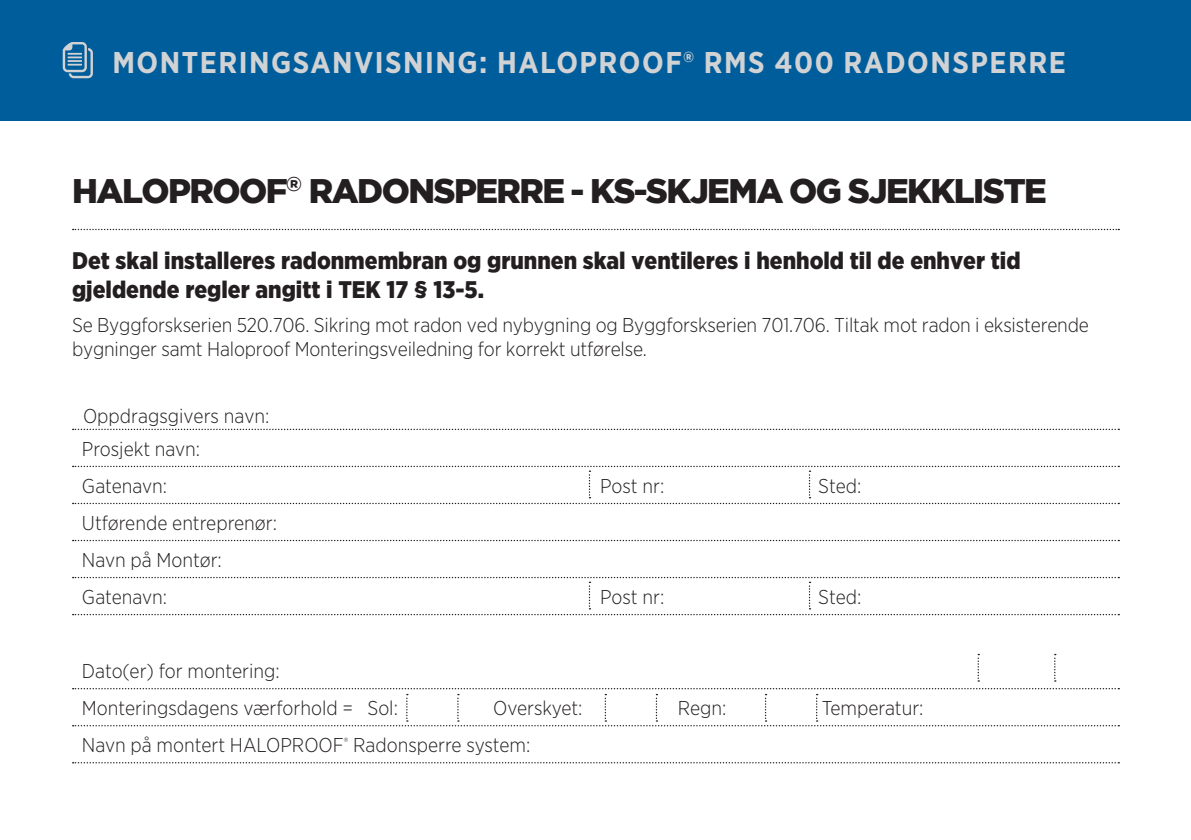
<style>
.page{position:relative;width:1191px;height:840px;background:#fff}
.page>*{position:absolute;margin:0;border:0;box-sizing:border-box;transform-origin:0 0}
.t1{font:900 34px "Gotham";letter-spacing:-.045em;color:#231f20}
.t2{font:700 30px "Gotham Narrow";letter-spacing:.05em;color:#d1d2d4}
.t3{font:900 24px/29.2px "Gotham Narrow";color:#231f20}
.t4{font:300 20px/37px "Gotham Narrow";letter-spacing:-.01em;color:#231f20}
</style>
<div class="page">
<div style="left:0;top:0;width:1191px;height:120px;background:#005d9c"></div>
<svg style="left:63px;top:42px;width:30px;height:36px"></svg>
<svg style="left:73px;top:229px;width:1046px;height:1px"></svg>
<svg style="left:73px;top:428px;width:1046px;height:2px"></svg>
<svg style="left:73px;top:539px;width:1046px;height:2px"></svg>
<svg style="left:73px;top:762px;width:1046px;height:1px"></svg>
<svg style="left:73px;top:465px;width:1046px;height:39px"></svg>
<svg style="left:977px;top:653px;width:2px;height:28px"></svg>
<svg style="left:73px;top:688px;width:1046px;height:38px"></svg>
<svg style="left:1054px;top:654px;width:1px;height:27px"></svg>
<svg style="left:73px;top:576px;width:1046px;height:39px"></svg>
<h2 class="t2" style="left:112px;top:43px;width:955px">MONTERINGSANVISNING: HALOPROOF® RMS 400 RADONSPERRE</h2>
<h1 class="t1" style="left:72px;top:171px;width:976px">HALOPROOF<sup>®</sup> RADONSPERRE - KS-SKJEMA OG SJEKKLISTE</h1>
<p class="t3" style="left:72px;top:245px;width:950px">Det skal installeres radonmembran og grunnen skal ventileres i henhold til de enhver tid gjeldende regler angitt i TEK 17 § 13-5.</p>
<p class="t4" style="left:72px;top:312px;width:1018px;line-height:24px">Se Byggforskserien 520.706. Sikring mot radon ved nybygning og Byggforskserien 701.706. Tiltak mot radon i eksisterende bygninger samt Haloproof Monteringsveiledning for korrekt utførelse.</p>
<p class="t4" style="left:83px;top:397px;width:188px">Oppdragsgivers navn:</p>
<p class="t4" style="left:82px;top:430px;width:120px">Prosjekt navn:<br>Gatenavn:</p>
<p class="t4" style="left:82px;top:504px;width:197px">Utførende entreprenør:<br>Navn på Montør:<br>Gatenavn:</p>
<p class="t4" style="left:600px;top:467px;width:66px">Post nr:</p>
<p class="t4" style="left:818px;top:467px;width:45px">Sted:</p>
<p class="t4" style="left:600px;top:578px;width:66px">Post nr:</p>
<p class="t4" style="left:818px;top:578px;width:45px">Sted:</p>
<p class="t4" style="left:82px;top:652px;width:317px">Dato(er) for montering:<br>Monteringsdagens værforhold = Sol:</p>
<p class="t4" style="left:493px;top:689px;width:91px">Overskyet:</p>
<p class="t4" style="left:678px;top:689px;width:50px">Regn:</p>
<p class="t4" style="left:821px;top:689px;width:103px">Temperatur:</p>
<p class="t4" style="left:82px;top:726px;width:450px">Navn på montert HALOPROOF<sup>®</sup> Radonsperre system:</p>
</div>
